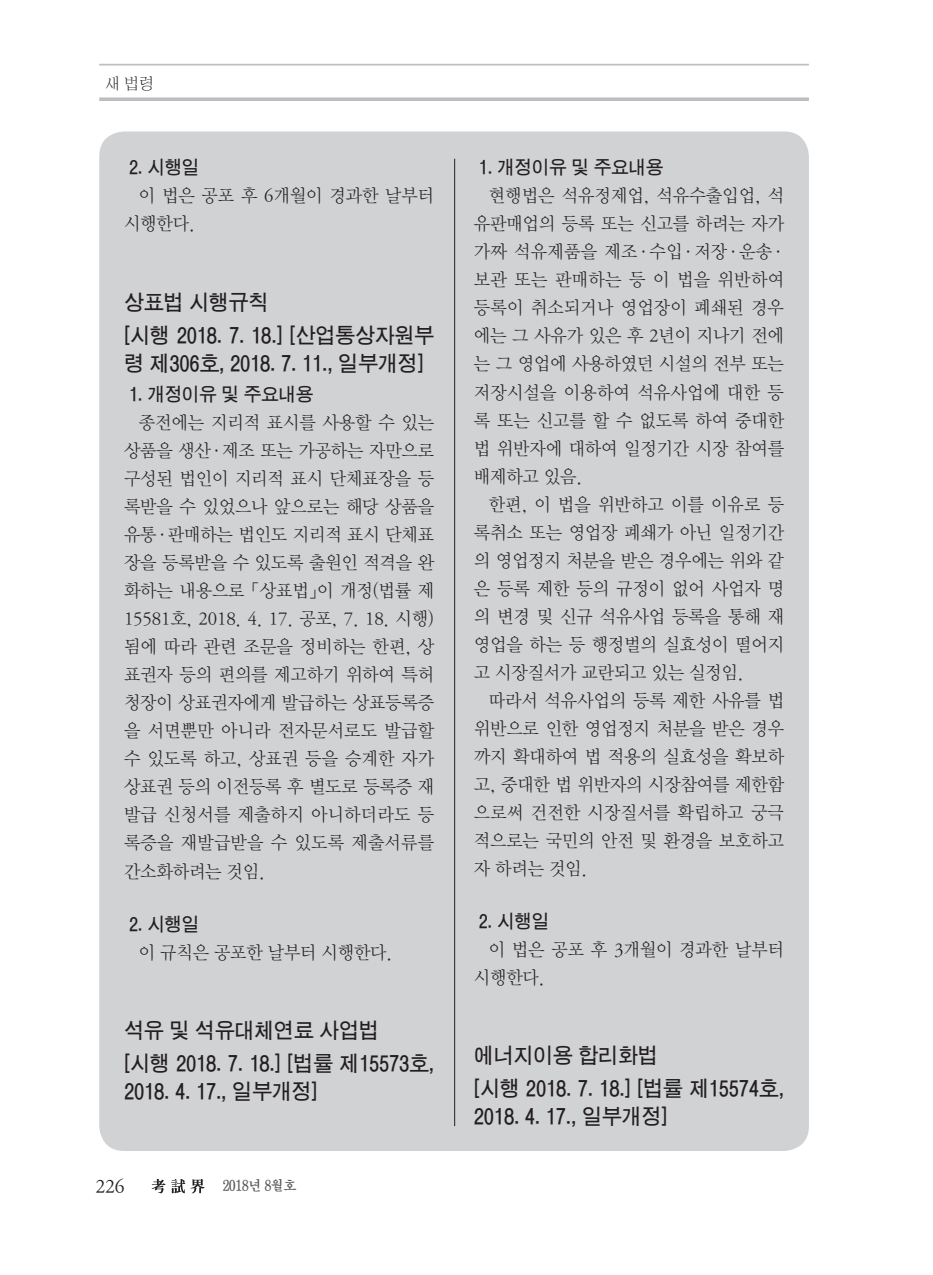
<style>
.page{position:relative;width:933px;height:1275px;background:#fff}
.page>*{position:absolute;margin:0;border:0;box-sizing:border-box;transform-origin:0 0}
.t1{font:21px/32.9px "D Xgo Std 40";letter-spacing:-.01em;color:#231f20;scale:.95 1}
.t2{font:19.25px "DX Nmu Std 30";color:#231f20;scale:.95 1}
.t3{font:18.38px/28px "DX Nmu Std 20";letter-spacing:-.01em;color:#231f20;text-align:justify;scale:.95 1}
.t4{font:18.38px "D Xgo Std 40";letter-spacing:-.01em;color:#231f20;scale:.95 1}
.t5{font:15.75px "DX Shnm Std";color:#231f20;scale:.95 1}
.t6{font:14px "D Xmu Std 40";letter-spacing:-.05em;color:#5a5a5d;scale:.95 1}
</style>
<div class="page">
<svg style="left:99px;top:97px;width:710px;height:4px;background:#c4c4c7"></svg>
<hr style="left:99px;top:64px;width:710px;height:2px;background:#bcbdc0">
<svg style="left:152px;top:1179px;width:13px;height:14px"></svg>
<svg style="left:171px;top:1179px;width:14px;height:14px"></svg>
<svg style="left:191px;top:1179px;width:14px;height:14px"></svg>
<div style="left:99px;top:131px;width:710px;height:1020px;background:#d1d2d4;border-radius:25px"></div>
<hr style="left:454px;top:159px;width:1px;height:967px;background:#231f20">
<p class="t5" style="left:105px;top:76px;width:53px">새 법령</p>
<p class="t4" style="left:129px;top:158px;width:76px">2. 시행일</p>
<p class="t3" style="left:124px;top:182px;width:328px;text-indent:15px">이 법은 공포 후 6개월이 경과한 날부터 시행한다.</p>
<p class="t1" style="left:124px;top:287px;width:328px">상표법 시행규칙<br>[시행 2018. 7. 18.] [산업통상자원부</p>
<p class="t1" style="left:124px;top:348px;width:317px">령 제306호, 2018. 7. 11., 일부개정]</p>
<p class="t4" style="left:129px;top:385px;width:195px">1. 개정이유 및 주요내용</p>
<p class="t3" style="left:124px;top:409px;width:328px;text-indent:15px">종전에는 지리적 표시를 사용할 수 있는 상품을 생산·제조 또는 가공하는 자만으로 구성된 법인이 지리적 표시 단체표장을 등 록받을 수 있었으나 앞으로는 해당 상품을 유통·판매하는 법인도 지리적 표시 단체표 장을 등록받을 수 있도록 출원인 적격을 완 화하는 내용으로 「상표법」이 개정(법률 제 15581호, 2018. 4. 17. 공포, 7. 18. 시행) 됨에 따라 관련 조문을 정비하는 한편, 상 표권자 등의 편의를 제고하기 위하여 특허 청장이 상표권자에게 발급하는 상표등록증 을 서면뿐만 아니라 전자문서로도 발급할 수 있도록 하고, 상표권 등을 승계한 자가 상표권 등의 이전등록 후 별도로 등록증 재 발급 신청서를 제출하지 아니하더라도 등 록증을 재발급받을 수 있도록 제출서류를 간소화하려는 것임.</p>
<p class="t4" style="left:129px;top:915px;width:76px">2. 시행일</p>
<p class="t3" style="left:139px;top:939px;width:268px">이 규칙은 공포한 날부터 시행한다.</p>
<p class="t1" style="left:124px;top:1015px;width:328px">석유 및 석유대체연료 사업법<br>[시행 2018. 7. 18.] [법률 제15573호,</p>
<p class="t1" style="left:124px;top:1076px;width:205px">2018. 4. 17., 일부개정]</p>
<p class="t2" style="left:95px;top:1177px;width:32px">226</p>
<p class="t6" style="left:222px;top:1179px;width:80px">2018년 8월호</p>
<p class="t4" style="left:479px;top:158px;width:195px">1. 개정이유 및 주요내용</p>
<p class="t3" style="left:474px;top:182px;width:328px;text-indent:15px">현행법은 석유정제업, 석유수출입업, 석 유판매업의 등록 또는 신고를 하려는 자가 가짜 석유제품을 제조·수입·저장·운송· 보관 또는 판매하는 등 이 법을 위반하여 등록이 취소되거나 영업장이 폐쇄된 경우 에는 그 사유가 있은 후 2년이 지나기 전에 는 그 영업에 사용하였던 시설의 전부 또는 저장시설을 이용하여 석유사업에 대한 등 록 또는 신고를 할 수 없도록 하여 중대한 법 위반자에 대하여 일정기간 시장 참여를 배제하고 있음.</p>
<p class="t3" style="left:474px;top:491px;width:328px;text-indent:15px">한편, 이 법을 위반하고 이를 이유로 등 록취소 또는 영업장 폐쇄가 아닌 일정기간 의 영업정지 처분을 받은 경우에는 위와 같 은 등록 제한 등의 규정이 없어 사업자 명 의 변경 및 신규 석유사업 등록을 통해 재 영업을 하는 등 행정벌의 실효성이 떨어지 고 시장질서가 교란되고 있는 실정임.</p>
<p class="t3" style="left:474px;top:687px;width:328px;text-indent:15px">따라서 석유사업의 등록 제한 사유를 법 위반으로 인한 영업정지 처분을 받은 경우 까지 확대하여 법 적용의 실효성을 확보하 고, 중대한 법 위반자의 시장참여를 제한함 으로써 건전한 시장질서를 확립하고 궁극 적으로는 국민의 안전 및 환경을 보호하고 자 하려는 것임.</p>
<p class="t4" style="left:479px;top:912px;width:76px">2. 시행일</p>
<p class="t3" style="left:474px;top:936px;width:328px;text-indent:15px">이 법은 공포 후 3개월이 경과한 날부터 시행한다.</p>
<p class="t1" style="left:474px;top:1040px;width:328px">에너지이용 합리화법<br>[시행 2018. 7. 18.] [법률 제15574호,</p>
<p class="t1" style="left:474px;top:1101px;width:205px">2018. 4. 17., 일부개정]</p>
</div>
